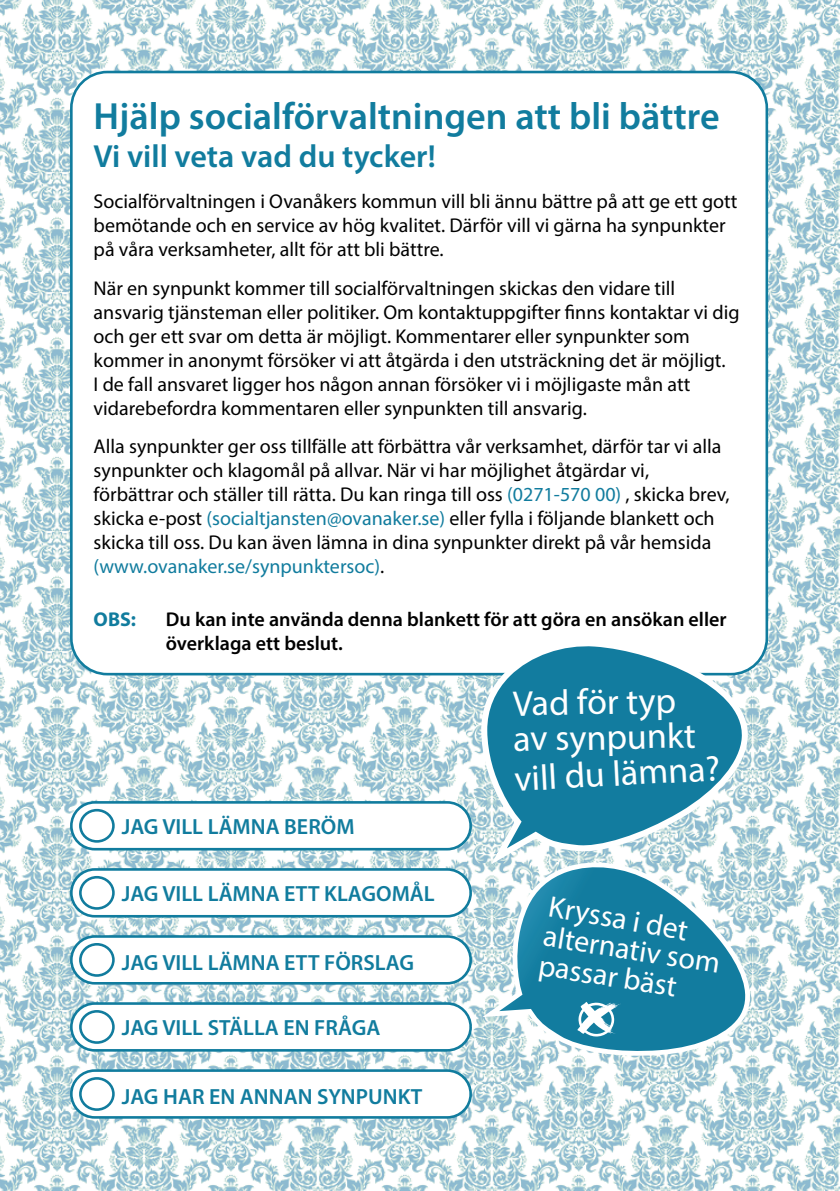
<style>
.page{position:relative;width:840px;height:1191px;background:#fff}
.page>*{position:absolute;margin:0;border:0;box-sizing:border-box;transform-origin:0 0}
.t1{font:600 38px "Myriad Pro";color:#117c9e}
.t2{font:36px/35.2px "Myriad Pro";color:#fff}
.t3{font:600 32px "Myriad Pro";color:#117c9e}
.t4{font:30px/29.8px "Myriad Pro";color:#fff}
.t5{font:600 22px "Myriad Pro";color:#117c9e}
.t6{font:20px/24px "Myriad Pro";color:#000}
.t7{font:600 20px/24px "Myriad Pro";color:#000}
.t8{font:700 20px "Myriad Pro";color:#117c9e}
.s1{color:#117c9e}
</style>
<div class="page">
<img style="left:0;top:0;width:839px;height:1191px">
<div style="left:71px;top:72px;width:695px;height:602px;background:#fff;border-radius:36px"></div>
<div style="left:70px;top:71px;width:697px;height:604px;border:3px solid #117c9e;border-radius:36px"></div>
<div style="left:70px;top:801px;width:401px;height:49px;background:#fff;border:3px solid #117c9e;border-radius:23px"></div>
<div style="left:79px;top:809px;width:36px;height:33px;border:3px solid #117c9e;border-radius:50%"></div>
<div style="left:70px;top:868px;width:401px;height:49px;background:#fff;border:3px solid #117c9e;border-radius:23px"></div>
<div style="left:79px;top:876px;width:36px;height:33px;border:3px solid #117c9e;border-radius:50%"></div>
<div style="left:70px;top:935px;width:401px;height:49px;background:#fff;border:3px solid #117c9e;border-radius:23px"></div>
<div style="left:79px;top:943px;width:36px;height:33px;border:3px solid #117c9e;border-radius:50%"></div>
<div style="left:70px;top:1002px;width:401px;height:49px;background:#fff;border:3px solid #117c9e;border-radius:23px"></div>
<div style="left:79px;top:1010px;width:36px;height:33px;border:3px solid #117c9e;border-radius:50%"></div>
<div style="left:70px;top:1069px;width:401px;height:49px;background:#fff;border:3px solid #117c9e;border-radius:23px"></div>
<div style="left:79px;top:1077px;width:36px;height:33px;border:3px solid #117c9e;border-radius:50%"></div>
<svg style="left:483px;top:646px;width:269px;height:212px"></svg>
<svg style="left:473px;top:858px;width:288px;height:198px"></svg>
<div style="left:577px;top:1002px;width:37px;height:35px;border:3px solid #fff;border-radius:50%"></div>
<svg style="left:577px;top:1001px;width:43px;height:33px"></svg>
<h1 class="t1" style="left:94px;top:92px;width:627px">Hjälp socialförvaltningen att bli bättre</h1>
<h3 class="t3" style="left:94px;top:136px;width:343px">Vi vill veta vad du tycker!</h3>
<p class="t6" style="left:94px;top:189px;width:645px">Socialförvaltningen i Ovanåkers kommun vill bli ännu bättre på att ge ett gott bemötande och en service av hög kvalitet. Därför vill vi gärna ha synpunkter på våra verksamheter, allt för att bli bättre.</p>
<p class="t6" style="left:94px;top:275px;width:647px">När en synpunkt kommer till socialförvaltningen skickas den vidare till ansvarig tjänsteman eller politiker. Om kontaktuppgifter finns kontaktar vi dig och ger ett svar om detta är möjligt. Kommentarer eller synpunkter som kommer in anonymt försöker vi att åtgärda i den utsträckning det är möjligt.<br>I de fall ansvaret ligger hos någon annan försöker vi i möjligaste mån att vidarebefordra kommentaren eller synpunkten till ansvarig.</p>
<p class="t6" style="left:94px;top:434px;width:637px">Alla synpunkter ger oss tillfälle att förbättra vår verksamhet, därför tar vi alla synpunkter och klagomål på allvar. När vi har möjlighet åtgärdar vi, förbättrar och ställer till rätta. Du kan ringa till oss <span class="s1">(0271-570 00)</span> , skicka brev, skicka e-post <span class="s1">(socialtjansten@ovanaker.se)</span> eller fylla i följande blankett och skicka till oss. Du kan även lämna in dina synpunkter direkt på vår hemsida <span class="s1">(www.ovanaker.se/synpunktersoc)</span>.</p>
<p class="t8" style="left:94px;top:606px;width:44px">OBS:</p>
<p class="t7" style="left:166px;top:606px;width:562px">Du kan inte använda denna blankett för att göra en ansökan eller överklaga ett beslut.</p>
<p class="t5" style="left:122px;top:812px;width:234px">JAG VILL LÄMNA BERÖM</p>
<p class="t5" style="left:122px;top:879px;width:314px">JAG VILL LÄMNA ETT KLAGOMÅL</p>
<p class="t5" style="left:122px;top:948px;width:293px">JAG VILL LÄMNA ETT FÖRSLAG</p>
<p class="t5" style="left:122px;top:1014px;width:260px">JAG VILL STÄLLA EN FRÅGA</p>
<p class="t5" style="left:122px;top:1082px;width:302px">JAG HAR EN ANNAN SYNPUNKT</p>
<h2 class="t2" style="left:512px;top:685px;width:184px;rotate:-1deg">Vad för typ av synpunkt</h2>
<h2 class="t2" style="left:513px;top:760px;width:207px;rotate:-3deg">vill du lämna?</h2>
<h3 class="t4" style="left:551px;top:890px;width:142px;rotate:10deg">Kryssa i det</h3>
<h3 class="t4" style="left:545px;top:920px;width:180px;rotate:9deg">alternativ som passar bäst</h3>
</div>
